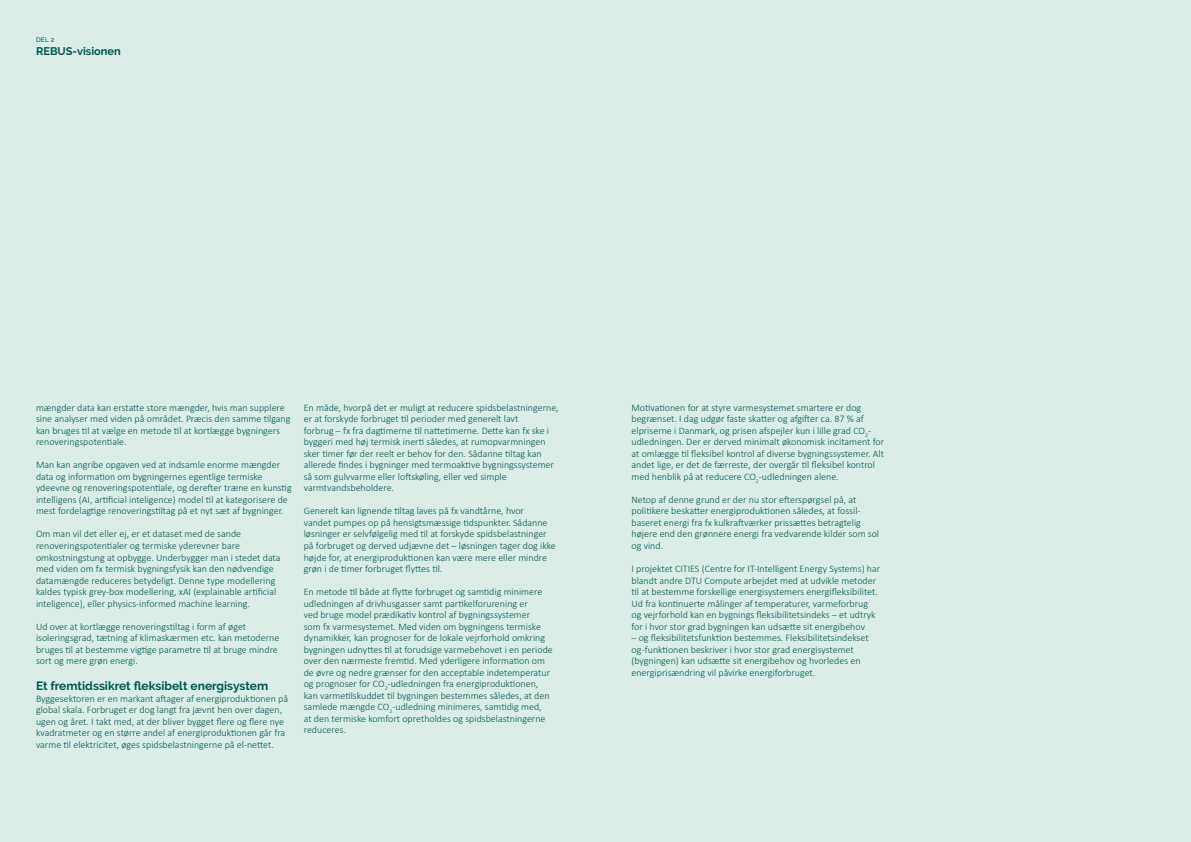
<style>
.page{position:relative;width:1191px;height:842px;background:#fff}
.page>*{position:absolute;margin:0;border:0;box-sizing:border-box;transform-origin:0 0}
.t1{font:700 12px "Raleway";color:#005852}
.t2{font:700 11.1px "Raleway";color:#005852}
.t3{font:300 10px/11.5px "Calibri";color:#005852}
.t4{font:500 6.5px "Raleway";color:#005852}
</style>
<div class="page">
<div style="left:0;top:0;width:595px;height:842px;background:#dbede7"></div>
<div style="left:595px;top:0;width:596px;height:842px;background:#dbede7"></div>
<p class="t4" style="left:36px;top:36px;width:20px">DEL 2</p>
<p class="t2" style="left:36px;top:45px;width:86px">REBUS-visionen</p>
<p class="t3" style="left:36px;top:402px;width:256px">mængder data kan erstatte store mængder, hvis man supplere sine analyser med viden på området. Præcis den samme tilgang kan bruges til at vælge en metode til at kortlægge bygningers renoveringspotentiale.</p>
<p class="t3" style="left:36px;top:459px;width:257px">Man kan angribe opgaven ved at indsamle enorme mængder data og information om bygningernes egentlige termiske ydeevne og renoveringspotentiale, og derefter træne en kunstig intelligens (AI, artificial inteligence) model til at kategorisere de mest fordelagtige renoveringstiltag på et nyt sæt af bygninger.</p>
<p class="t3" style="left:36px;top:528px;width:246px">Om man vil det eller ej, er et dataset med de sande renoveringspotentialer og termiske yderevner bare omkostningstung at opbygge. Underbygger man i stedet data med viden om fx termisk bygningsfysik kan den nødvendige datamængde reduceres betydeligt. Denne type modellering kaldes typisk grey-box modellering, xAI (explainable artificial inteligence), eller physics-informed machine learning.</p>
<p class="t3" style="left:36px;top:620px;width:245px">Ud over at kortlægge renoveringstiltag i form af øget isoleringsgrad, tætning af klimaskærmen etc. kan metoderne bruges til at bestemme vigtige parametre til at bruge mindre sort og mere grøn energi.</p>
<p class="t1" style="left:36px;top:679px;width:234px">Et fremtidssikret fleksibelt energisystem</p>
<p class="t3" style="left:36px;top:692px;width:254px">Byggesektoren er en markant aftager af energiproduktionen på global skala. Forbruget er dog langt fra jævnt hen over dagen, ugen og året. I takt med, at der bliver bygget flere og flere nye kvadratmeter og en større andel af energiproduktionen går fra varme til elektricitet, øges spidsbelastningerne på el-nettet.</p>
<p class="t3" style="left:304px;top:402px;width:256px">En måde, hvorpå det er muligt at reducere spidsbelastningerne, er at forskyde forbruget til perioder med generelt lavt<br>forbrug – fx fra dagtimerne til nattetimerne. Dette kan fx ske i byggeri med høj termisk inerti således, at rumopvarmningen sker timer før der reelt er behov for den. Sådanne tiltag kan allerede findes i bygninger med termoaktive bygningssystemer så som gulvvarme eller loftskøling, eller ved simple varmtvandsbeholdere.</p>
<p class="t3" style="left:304px;top:505px;width:254px">Generelt kan lignende tiltag laves på fx vandtårne, hvor<br>vandet pumpes op på hensigtsmæssige tidspunkter. Sådanne løsninger er selvfølgelig med til at forskyde spidsbelastninger på forbruget og derved udjævne det – løsningen tager dog ikke højde for, at energiproduktionen kan være mere eller mindre grøn i de timer forbruget flyttes til.</p>
<p class="t3" style="left:304px;top:586px;width:250px">En metode til både at flytte forbruget og samtidig minimere udledningen af drivhusgasser samt partikelforurening er<br>ved bruge model prædikativ kontrol af bygningssystemer<br>som fx varmesystemet. Med viden om bygningens termiske dynamikker, kan prognoser for de lokale vejrforhold omkring bygningen udnyttes til at forudsige varmebehovet i en periode over den nærmeste fremtid. Med yderligere information om de øvre og nedre grænser for den acceptable indetemperatur og prognoser for CO<sub>2</sub>-udledningen fra energiproduktionen, kan varmetilskuddet til bygningen bestemmes således, at den samlede mængde CO<sub>2</sub>-udledning minimeres, samtidig med,<br>at den termiske komfort opretholdes og spidsbelastningerne reduceres.</p>
<p class="t3" style="left:631px;top:402px;width:254px">Motivationen for at styre varmesystemet smartere er dog begrænset. I dag udgør faste skatter og afgifter ca. 87 % af elpriserne i Danmark, og prisen afspejler kun i lille grad CO<sub>2</sub>- udledningen. Der er derved minimalt økonomisk incitament for at omlægge til fleksibel kontrol af diverse bygningssystemer. Alt andet lige, er det de færreste, der overgår til fleksibel kontrol med henblik på at reducere CO<sub>2</sub>-udledningen alene.</p>
<p class="t3" style="left:631px;top:494px;width:249px">Netop af denne grund er der nu stor efterspørgsel på, at politikere beskatter energiproduktionen således, at fossil&shy;baseret energi fra fx kulkraftværker prissættes betragtelig højere end den grønnere energi fra vedvarende kilder som sol og vind.</p>
<p class="t3" style="left:631px;top:563px;width:250px">I projektet CITIES (Centre for IT-Intelligent Energy Systems) har blandt andre DTU Compute arbejdet med at udvikle metoder til at bestemme forskellige energisystemers energifleksibilitet.<br>Ud fra kontinuerte målinger af temperaturer, varmeforbrug og vejrforhold kan en bygnings fleksibilitetsindeks – et udtryk for i hvor stor grad bygningen kan udsætte sit energibehov</p>
<p class="t3" style="left:631px;top:632px;width:239px">– og fleksibilitetsfunktion bestemmes. Fleksibilitetsindekset og -funktionen beskriver i hvor stor grad energisystemet (bygningen) kan udsætte sit energibehov og hvorledes en energiprisændring vil påvirke energiforbruget.</p>
</div>
